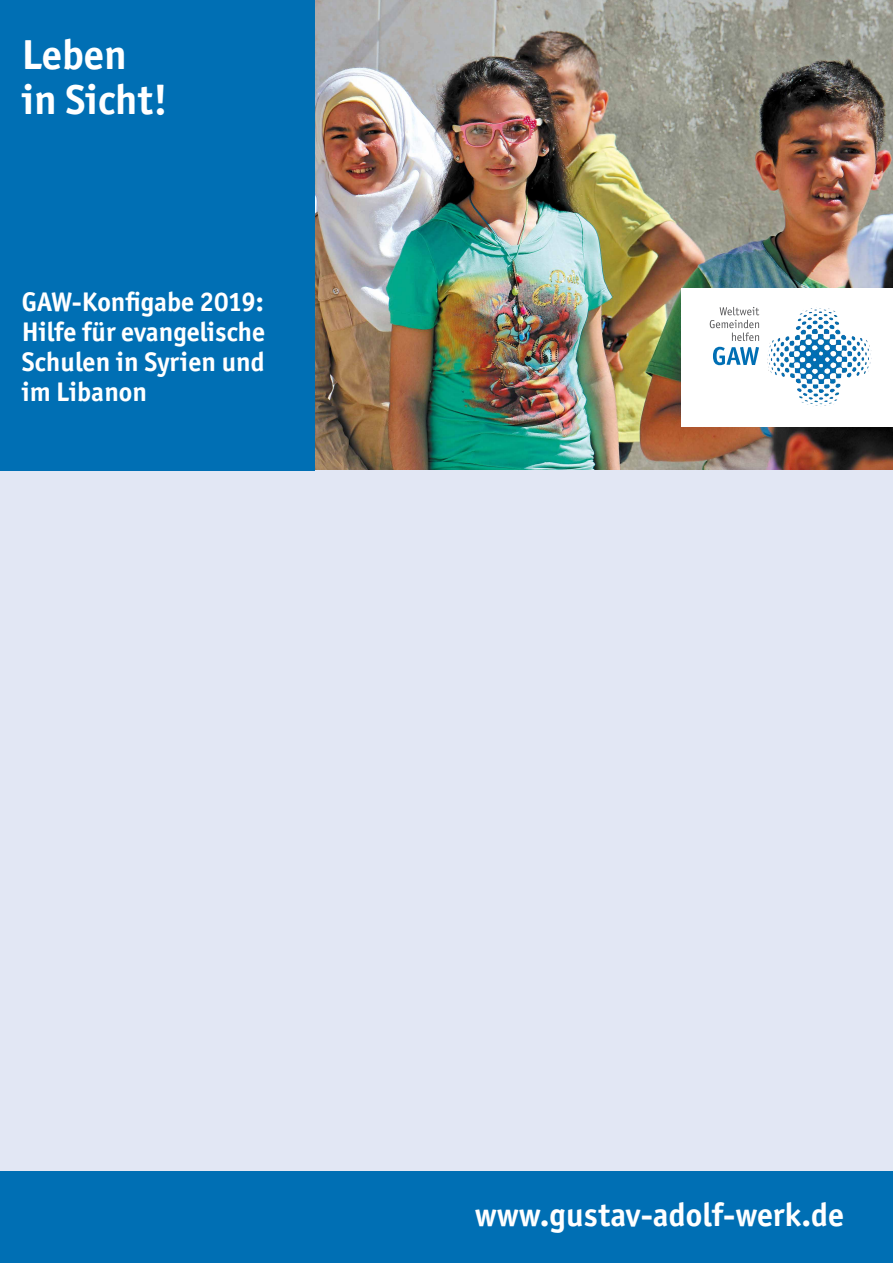
<style>
.page{position:relative;width:893px;height:1263px;background:#fff}
.page>*{position:absolute;margin:0;border:0;box-sizing:border-box;transform-origin:0 0}
.t1{font:700 42px/45px "Officina San ITC";color:#fff}
.t2{font:700 33px "Officina San ITC";color:#fff}
.t3{font:700 27px/30px "Officina San ITC";color:#fff;text-align:justify}
</style>
<div class="page">
<img style="left:315px;top:0;width:578px;height:471px">
<div style="left:0;top:471px;width:893px;height:792px;background:#e2e7f4"></div>
<div style="left:0;top:0;width:315px;height:471px;background:#006fb4"></div>
<div style="left:0;top:1172px;width:893px;height:91px;background:#006fb4"></div>
<div style="left:682px;top:288px;width:211px;height:139px;background:#fff"></div>
<svg style="left:713px;top:347px;width:46px;height:18px"></svg>
<svg style="left:710px;top:307px;width:49px;height:34px"></svg>
<img style="left:799px;top:308px;width:37px;height:9px">
<h1 class="t1" style="left:22px;top:32px;width:148px">Leben in Sicht!</h1>
<p class="t3" style="left:22px;top:286px;width:245px">GAW-Konfigabe 2019:<br>Hilfe für evangelische Schulen in Syrien und im Libanon</p>
<p class="t2" style="left:475px;top:1194px;width:371px">www.gustav-adolf-werk.de</p>
</div>
